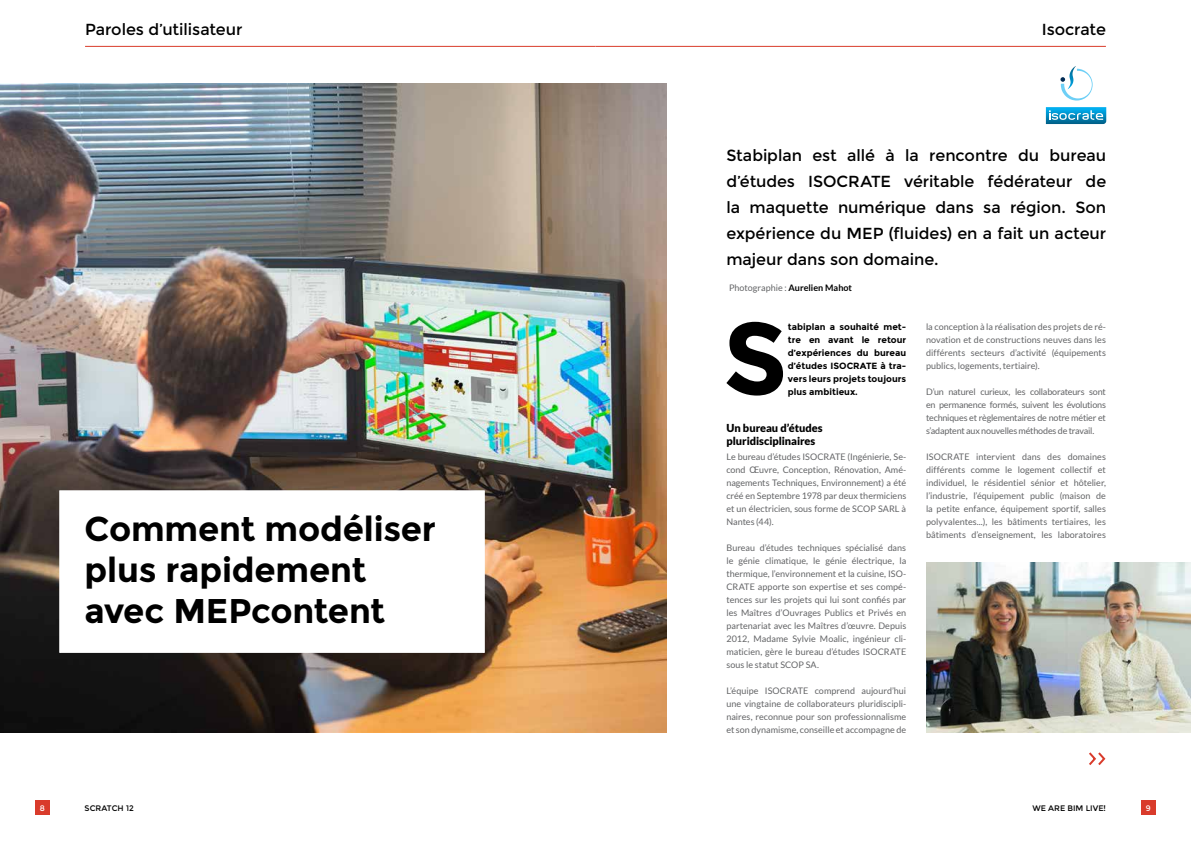
<style>
.page{position:relative;width:1191px;height:842px;background:#fff}
.page>*{position:absolute;margin:0;border:0;box-sizing:border-box;transform-origin:0 0}
.t1{font:700 102px "Montserrat";color:#000}
.t2{font:700 34.3px/41.1px "Montserrat";letter-spacing:-.005em;color:#000}
.t3{font:16px/26px "Montserrat";letter-spacing:-.005em;color:#000;text-align:justify}
.t4{font:900 11px/13px "Lato";letter-spacing:-.005em;color:#000}
.t5{font:9px/13px "Lato";color:#636466;text-align:justify}
.t6{font:700 9px/13px "Montserrat";color:#000;text-align:justify}
.t7{font:8px "Montserrat";color:#000}
.t8{font:8px "Montserrat";color:#fff}
.s1{font-weight:700;color:#000}
</style>
<div class="page">
<div style="left:1141px;top:800px;width:14px;height:15px;background:#d93b2b"></div>
<img style="left:0;top:84px;width:666px;height:649px">
<div style="left:35px;top:800px;width:15px;height:15px;background:#d93b2b"></div>
<hr style="left:595px;top:46px;width:511px;height:1px;background:#d93b2b">
<svg style="left:1089px;top:752px;width:17px;height:13px"></svg>
<hr style="left:85px;top:46px;width:510px;height:1px;background:#d93b2b">
<div style="left:60px;top:491px;width:424px;height:161px;background:#fff"></div>
<img style="left:926px;top:562px;width:265px;height:171px">
<svg style="left:1060px;top:66px;width:32px;height:35px"></svg>
<svg style="left:1046px;top:107px;width:60px;height:17px"></svg>
<h3 class="t3" style="left:85px;top:17px;width:159px">Paroles d’utilisateur</h3>
<h2 class="t2" style="left:85px;top:509px;width:353px">Comment modéliser</h2>
<h2 class="t2" style="left:85px;top:550px;width:302px">plus rapidement avec MEPcontent</h2>
<h3 class="t3" style="left:1041px;top:17px;width:66px">Isocrate</h3>
<h3 class="t3" style="left:726px;top:142px;width:381px">Stabiplan est allé à la rencontre du bureau d’études ISOCRATE véritable fédérateur de la maquette numérique dans sa région. Son expérience du MEP (fluides) en a fait un acteur majeur dans son domaine.</h3>
<p class="t5" style="left:729px;top:281px;width:125px">Photographie : <span class="s1">Aurelien Mahot</span></p>
<h1 class="t1" style="left:722px;top:298px;width:67px">S</h1>
<p class="t6" style="left:788px;top:320px;width:120px">tabiplan a souhaité met&shy;tre en avant le retour d’expériences du bureau d’études ISOCRATE à tra&shy;vers leurs projets toujours plus ambitieux.</p>
<p class="t4" style="left:726px;top:421px;width:98px">Un bureau d’études pluridisciplinaires</p>
<p class="t5" style="left:726px;top:450px;width:181px">Le bureau d’études ISOCRATE (Ingénierie, Se&shy;cond Œuvre, Conception, Rénovation, Amé&shy;nagements Techniques, Environnement) a été créé en Septembre 1978 par deux thermiciens et un électricien, sous forme de SCOP SARL à Nantes (44).</p>
<p class="t5" style="left:726px;top:541px;width:181px">Bureau d’études techniques spécialisé dans le génie climatique, le génie électrique, la thermique, l’environnement et la cuisine, ISO-CRATE apporte son expertise et ses compé&shy;tences sur les projets qui lui sont confiés par les Maîtres d’Ouvrages Publics et Privés en partenariat avec les Maîtres d’œuvre. Depuis 2012, Madame Sylvie Moalic, ingénieur cli&shy;maticien, gère le bureau d’études ISOCRATE sous le statut SCOP SA.</p>
<p class="t5" style="left:726px;top:684px;width:181px">L’équipe ISOCRATE comprend aujourd’hui une vingtaine de collaborateurs pluridiscipli&shy;naires, reconnue pour son professionnalisme et son dynamisme, conseille et accompagne de</p>
<p class="t5" style="left:926px;top:320px;width:181px">la conception à la réalisation des projets de ré&shy;novation et de constructions neuves dans les différents secteurs d’activité (équipements publics, logements, tertiaire).</p>
<p class="t5" style="left:926px;top:385px;width:181px">D’un naturel curieux, les collaborateurs sont en permanence formés, suivent les évolutions techniques et règlementaires de notre métier et s’adaptent aux nouvelles méthodes de travail.</p>
<p class="t5" style="left:926px;top:450px;width:181px">ISOCRATE intervient dans des domaines différents comme le logement collectif et individuel, le résidentiel sénior et hôtelier, l’industrie, l’équipement public (maison de la petite enfance, équipement sportif, salles polyvalentes...), les bâtiments tertiaires, les</p>
<p class="t5" style="left:926px;top:528px;width:181px">bâtiments d’enseignement, les laboratoires</p>
<p class="t7" style="left:85px;top:803px;width:51px">SCRATCH 12</p>
<p class="t8" style="left:40px;top:803px;width:7px">8</p>
<p class="t7" style="left:1032px;top:803px;width:75px">WE ARE BIM LIVE!</p>
<p class="t8" style="left:1146px;top:803px;width:6px">9</p>
</div>
